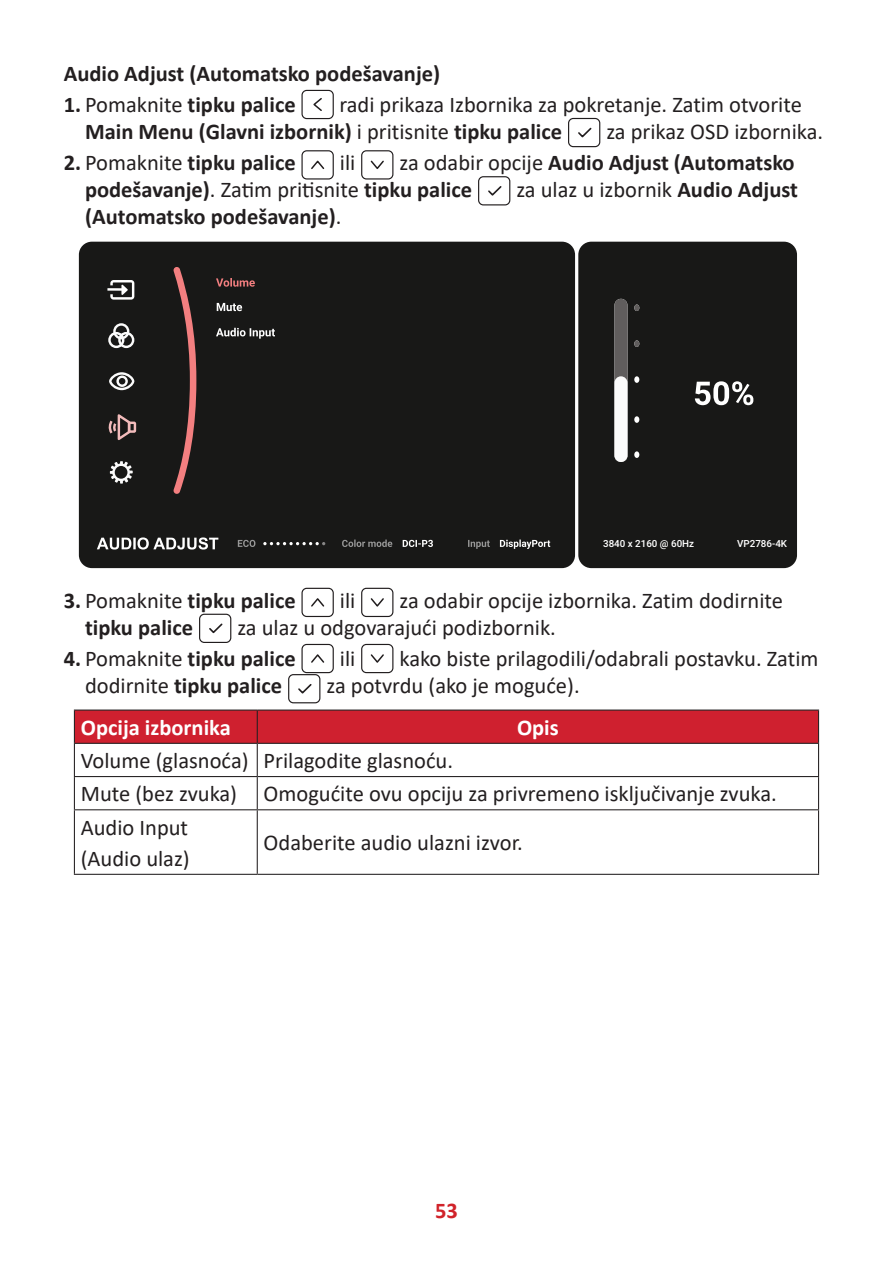
<style>
.page{position:relative;width:893px;height:1263px;background:#fff}
.page>*{position:absolute;margin:0;border:0;box-sizing:border-box;transform-origin:0 0}
.t1{font:22.5px/33.3px "Calibri";color:#231f20}
.t2{font:700 22.5px/27px "Calibri";color:#231f20}
.t3{font:700 22.5px "Calibri";color:#fff}
.t4{font:700 22.5px "Calibri";color:#d1232a}
.t5{font:500 9.75px "Heebo";color:#fff}
.s1{font-weight:400}
.s2{font-weight:700}
</style>
<div class="page">
<div style="left:301px;top:90px;width:33px;height:29px;border:1px solid #211d1e;border-radius:5px"></div>
<svg style="left:313px;top:98px;width:9px;height:13px"></svg>
<div style="left:568px;top:118px;width:32px;height:29px;border:1px solid #211d1e;border-radius:5px"></div>
<svg style="left:578px;top:127px;width:14px;height:11px"></svg>
<div style="left:301px;top:150px;width:33px;height:30px;border:1px solid #211d1e;border-radius:5px"></div>
<svg style="left:311px;top:160px;width:14px;height:9px"></svg>
<div style="left:361px;top:150px;width:32px;height:30px;border:1px solid #211d1e;border-radius:5px"></div>
<svg style="left:370px;top:160px;width:14px;height:9px"></svg>
<div style="left:478px;top:176px;width:32px;height:29px;border:1px solid #211d1e;border-radius:5px"></div>
<svg style="left:488px;top:186px;width:14px;height:10px"></svg>
<div style="left:79px;top:242px;width:496px;height:326px;background:#181817;border-radius:13px"></div>
<div style="left:578px;top:242px;width:219px;height:326px;background:#181817"></div>
<svg style="left:97px;top:537px;width:121px;height:12px"></svg>
<svg style="left:216px;top:278px;width:39px;height:9px"></svg>
<svg style="left:217px;top:303px;width:25px;height:8px"></svg>
<svg style="left:216px;top:328px;width:59px;height:11px"></svg>
<svg style="left:468px;top:540px;width:22px;height:9px"></svg>
<svg style="left:500px;top:539px;width:50px;height:10px"></svg>
<svg style="left:403px;top:540px;width:30px;height:7px"></svg>
<svg style="left:342px;top:539px;width:50px;height:8px"></svg>
<svg style="left:238px;top:540px;width:17px;height:7px"></svg>
<svg style="left:263px;top:542px;width:62px;height:3px"></svg>
<svg style="left:173px;top:267px;width:23px;height:227px"></svg>
<hr style="left:107px;top:288px;width:15px;height:3px;background:#fff">
<svg style="left:110px;top:280px;width:24px;height:20px"></svg>
<svg style="left:108px;top:323px;width:26px;height:25px"></svg>
<svg style="left:108px;top:414px;width:28px;height:26px"></svg>
<svg style="left:110px;top:461px;width:23px;height:23px"></svg>
<svg style="left:109px;top:372px;width:25px;height:18px"></svg>
<svg style="left:695px;top:381px;width:58px;height:24px"></svg>
<svg style="left:614px;top:299px;width:13px;height:163px"></svg>
<svg style="left:634px;top:304px;width:5px;height:7px"></svg>
<svg style="left:634px;top:340px;width:5px;height:7px"></svg>
<svg style="left:634px;top:376px;width:5px;height:7px"></svg>
<svg style="left:634px;top:416px;width:5px;height:7px"></svg>
<svg style="left:634px;top:451px;width:5px;height:7px"></svg>
<div style="left:301px;top:588px;width:33px;height:29px;border:1px solid #211d1e;border-radius:5px"></div>
<svg style="left:311px;top:598px;width:14px;height:9px"></svg>
<div style="left:361px;top:588px;width:32px;height:29px;border:1px solid #211d1e;border-radius:5px"></div>
<svg style="left:370px;top:598px;width:14px;height:9px"></svg>
<div style="left:199px;top:614px;width:32px;height:29px;border:1px solid #211d1e;border-radius:5px"></div>
<svg style="left:209px;top:623px;width:14px;height:11px"></svg>
<div style="left:301px;top:644px;width:33px;height:29px;border:1px solid #211d1e;border-radius:5px"></div>
<svg style="left:311px;top:654px;width:14px;height:9px"></svg>
<div style="left:361px;top:644px;width:32px;height:29px;border:1px solid #211d1e;border-radius:5px"></div>
<svg style="left:370px;top:654px;width:14px;height:9px"></svg>
<div style="left:288px;top:674px;width:32px;height:29px;border:1px solid #211d1e;border-radius:5px"></div>
<svg style="left:298px;top:684px;width:14px;height:10px"></svg>
<div style="left:75px;top:711px;width:743px;height:32px;background:#cf202f"></div>
<hr style="left:74px;top:709px;width:183px;height:2px;background:#231f20">
<hr style="left:74px;top:711px;width:1px;height:32px;background:#231f20">
<hr style="left:257px;top:709px;width:562px;height:2px;background:#231f20">
<hr style="left:257px;top:711px;width:1px;height:32px;background:#231f20">
<hr style="left:818px;top:711px;width:1px;height:32px;background:#231f20">
<hr style="left:74px;top:743px;width:183px;height:1px;background:#231f20">
<hr style="left:74px;top:744px;width:1px;height:32px;background:#231f20">
<hr style="left:257px;top:743px;width:562px;height:1px;background:#231f20">
<hr style="left:257px;top:744px;width:1px;height:32px;background:#231f20">
<hr style="left:818px;top:744px;width:1px;height:32px;background:#231f20">
<hr style="left:74px;top:776px;width:183px;height:1px;background:#231f20">
<hr style="left:74px;top:777px;width:1px;height:32px;background:#231f20">
<hr style="left:257px;top:776px;width:562px;height:1px;background:#231f20">
<hr style="left:257px;top:777px;width:1px;height:32px;background:#231f20">
<hr style="left:818px;top:777px;width:1px;height:32px;background:#231f20">
<hr style="left:74px;top:809px;width:183px;height:1px;background:#231f20">
<hr style="left:74px;top:810px;width:1px;height:64px;background:#231f20">
<hr style="left:257px;top:809px;width:562px;height:1px;background:#231f20">
<hr style="left:257px;top:810px;width:1px;height:64px;background:#231f20">
<hr style="left:818px;top:810px;width:1px;height:64px;background:#231f20">
<hr style="left:74px;top:874px;width:183px;height:1px;background:#231f20">
<hr style="left:257px;top:874px;width:562px;height:1px;background:#231f20">
<p class="t2" style="left:64px;top:59px;width:378px">Audio Adjust (Automatsko podešavanje)</p>
<p class="t2" style="left:64px;top:91px;width:233px">1. <span class="s1">Pomaknite</span> tipku palice</p>
<p class="t1" style="left:85px;top:91px;width:718px;line-height:27px;text-indent:254px">radi prikaza Izbornika za pokretanje. Zatim otvorite<br><span class="s2">Main Menu (Glavni izbornik)</span> i pritisnite <span class="s2">tipku palice</span></p>
<p class="t1" style="left:606px;top:114px;width:218px">za prikaz OSD izbornika.</p>
<p class="t2" style="left:85px;top:149px;width:711px;text-indent:314px"><span class="s1">za odabir opcije</span> Audio Adjust (Automatsko podešavanje)<span class="s1">. Zatim pritisnite</span> tipku palice</p>
<p class="t2" style="left:64px;top:149px;width:233px">2. <span class="s1">Pomaknite</span> tipku palice</p>
<p class="t1" style="left:340px;top:146px;width:17px">ili</p>
<p class="t1" style="left:516px;top:173px;width:283px">za ulaz u izbornik <span class="s2">Audio Adjust</span></p>
<p class="t2" style="left:85px;top:203px;width:258px">(Automatsko podešavanje)<span class="s1">.</span></p>
<p class="t5" style="left:603px;top:537px;width:93px">3840 x 2160 @ 60Hz</p>
<p class="t5" style="left:737px;top:537px;width:51px">VP2786-4K</p>
<p class="t2" style="left:64px;top:587px;width:233px">3. <span class="s1">Pomaknite</span> tipku palice</p>
<p class="t1" style="left:340px;top:583px;width:17px">ili</p>
<p class="t1" style="left:399px;top:583px;width:385px">za odabir opcije izbornika. Zatim dodirnite</p>
<p class="t2" style="left:85px;top:614px;width:110px">tipku palice</p>
<p class="t1" style="left:237px;top:610px;width:320px">za ulaz u odgovarajući podizbornik.</p>
<p class="t2" style="left:64px;top:645px;width:233px">4. <span class="s1">Pomaknite</span> tipku palice</p>
<p class="t1" style="left:340px;top:641px;width:17px">ili</p>
<p class="t1" style="left:399px;top:641px;width:420px">kako biste prilagodili/odabrali postavku. Zatim</p>
<p class="t2" style="left:85px;top:672px;width:199px"><span class="s1">dodirnite</span> tipku palice</p>
<p class="t1" style="left:326px;top:668px;width:255px">za potvrdu (ako je moguće).</p>
<p class="t3" style="left:81px;top:711px;width:152px">Opcija izbornika</p>
<p class="t3" style="left:517px;top:711px;width:43px">Opis</p>
<p class="t1" style="left:81px;top:743px;width:698px">Volume (glasnoća) Prilagodite glasnoću.<br>Mute (bez zvuka) Omogućite ovu opciju za privremeno isključivanje zvuka.<br>Audio Input</p>
<p class="t1" style="left:81px;top:841px;width:111px">(Audio ulaz)</p>
<p class="t1" style="left:264px;top:825px;width:261px">Odaberite audio ulazni izvor.</p>
<p class="t4" style="left:435px;top:1194px;width:24px">53</p>
</div>
